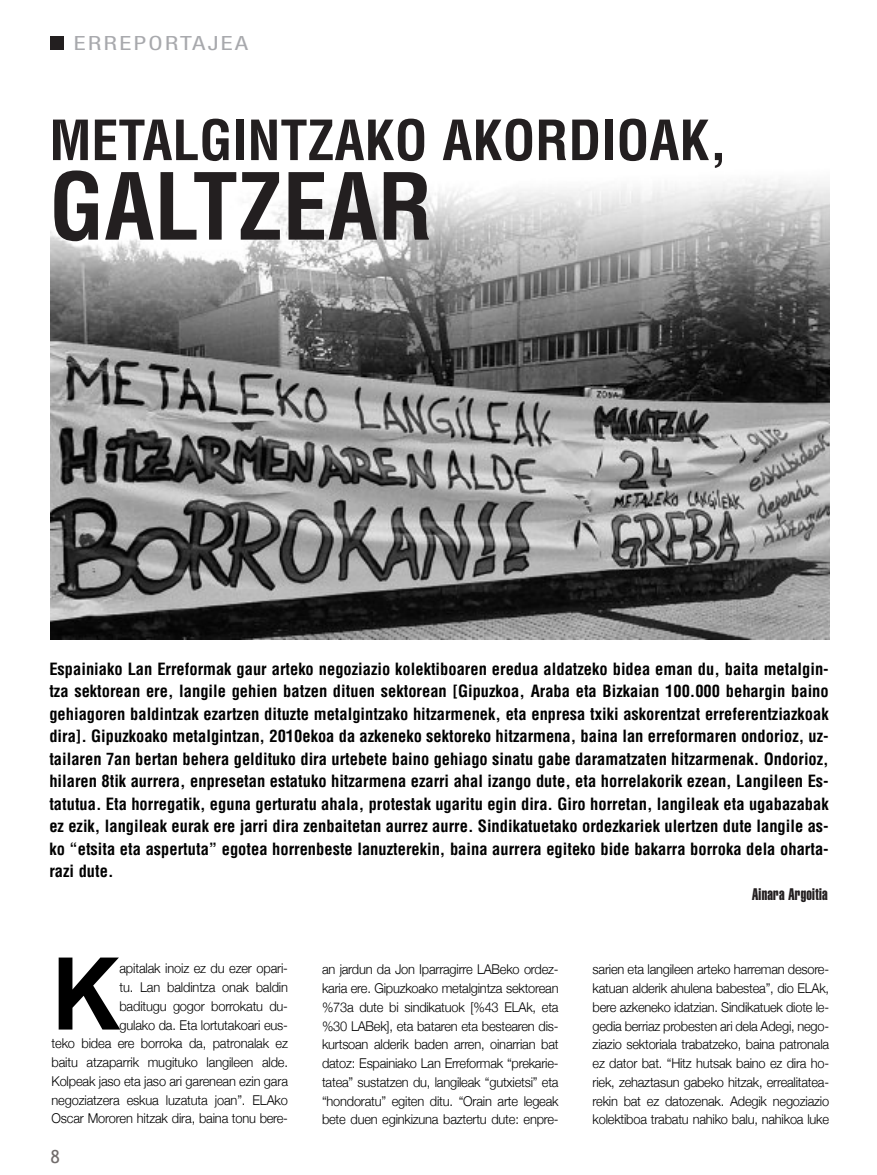
<style>
.page{position:relative;width:877px;height:1175px;background:#fff}
.page>*{position:absolute;margin:0;border:0;box-sizing:border-box;transform-origin:0 0}
.t1{font:700 100.5px "Arial";color:#000;scale:.95 1}
.t2{font:700 condensed 90px "Helvetica";color:#231f20}
.t3{font:700 condensed 54px "Helvetica";color:#231f20}
.t4{font:21px "NH57";letter-spacing:.09em;color:#a8a9ad;scale:1.3 1}
.t5{font:18px "Trebuchet MS";color:#716c6b}
.t6{font:700 condensed 16.5px/22.5px "Helvetica";color:#000;text-align:justify}
.t7{font:16.5px "Helvetica Extra Compressed";letter-spacing:.02em;color:#231f20}
.t8{font:300 13.5px/18.8px "Helvetica Neue";letter-spacing:-.01em;color:#000;text-align:justify;scale:.95 1}
</style>
<div class="page">
<div style="left:51px;top:36px;width:13px;height:14px;background:#231f20"></div>
<img style="left:51px;top:179px;width:779px;height:460px">
<h3 class="t4" style="left:74px;top:36px;width:135px">ERREPORTAJEA</h3>
<h3 class="t3" style="left:49px;top:110px;width:679px">METALGINTZAKO AKORDIOAK,</h3>
<h2 class="t2" style="left:49px;top:156px;width:385px">GALTZEAR</h2>
<p class="t6" style="left:49px;top:657px;width:781px">Espainiako Lan Erreformak gaur arteko negoziazio kolektiboaren eredua aldatzeko bidea eman du, baita metalgin&shy;tza sektorean ere, langile gehien batzen dituen sektorean [Gipuzkoa, Araba eta Bizkaian 100.000 behargin baino gehiagoren baldintzak ezartzen dituzte metalgintzako hitzarmenek, eta enpresa txiki askorentzat erreferentziazkoak dira]. Gipuzkoako metalgintzan, 2010ekoa da azkeneko sektoreko hitzarmena, baina lan erreformaren ondorioz, uz&shy;tailaren 7an bertan behera geldituko dira urtebete baino gehiago sinatu gabe daramatzaten hitzarmenak. Ondorioz, hilaren 8tik aurrera, enpresetan estatuko hitzarmena ezarri ahal izango dute, eta horrelakorik ezean, Langileen Es&shy;tatutua. Eta horregatik, eguna gerturatu ahala, protestak ugaritu egin dira. Giro horretan, langileak eta ugabazabak ez ezik, langileak eurak ere jarri dira zenbaitetan aurrez aurre. Sindikatuetako ordezkariek ulertzen dute langile as&shy;ko “etsita eta aspertuta” egotea horrenbeste lanuzterekin, baina aurrera egiteko bide bakarra borroka dela oharta&shy;razi dute.</p>
<p class="t7" style="left:752px;top:887px;width:77px">Ainara Argoitia</p>
<h1 class="t1" style="left:52px;top:938px;width:74px">K</h1>
<p class="t8" style="left:51px;top:958px;width:250px;text-align:right">apitalak inoiz ez du ezer opari-<br>tu. Lan baldintza onak baldin<br>baditugu gogor borrokatu du-<br>gulako da. Eta lortutakoari eus-<br>teko bidea ere borroka da, patronalak ez baitu atzaparrik mugituko langileen alde.<br>Kolpeak jaso eta jaso ari garenean ezin gara negoziatzera eskua luzatuta joan”. ELAko Oscar Mororen hitzak dira, baina tonu bere-</p>
<p class="t8" style="left:322px;top:960px;width:250px">an jardun da Jon Iparragirre LABeko ordez&shy;karia ere. Gipuzkoako metalgintza sektorean %73a dute bi sindikatuok [%43 ELAk, eta %30 LABek], eta bataren eta bestearen dis&shy;kurtsoan alderik baden arren, oinarrian bat datoz: Espainiako Lan Erreformak “prekarie&shy;tatea” sustatzen du, langileak “gutxietsi” eta “hondoratu” egiten ditu. “Orain arte legeak bete duen eginkizuna baztertu dute: enpre-</p>
<p class="t8" style="left:593px;top:960px;width:250px">sarien eta langileen arteko harreman desore&shy;katuan alderik ahulena babestea”, dio ELAk, bere azkeneko idatzian. Sindikatuek diote le&shy;gedia berriaz probesten ari dela Adegi, nego&shy;ziazio sektoriala trabatzeko, baina patronala ez dator bat. “Hitz hutsak baino ez dira ho&shy;riek, zehaztasun gabeko hitzak, errealitatea&shy;rekin bat ez datozenak. Adegik negoziazio kolektiboa trabatu nahiko balu, nahikoa luke</p>
<h3 class="t5" style="left:50px;top:1146px;width:11px">8</h3>
</div>
